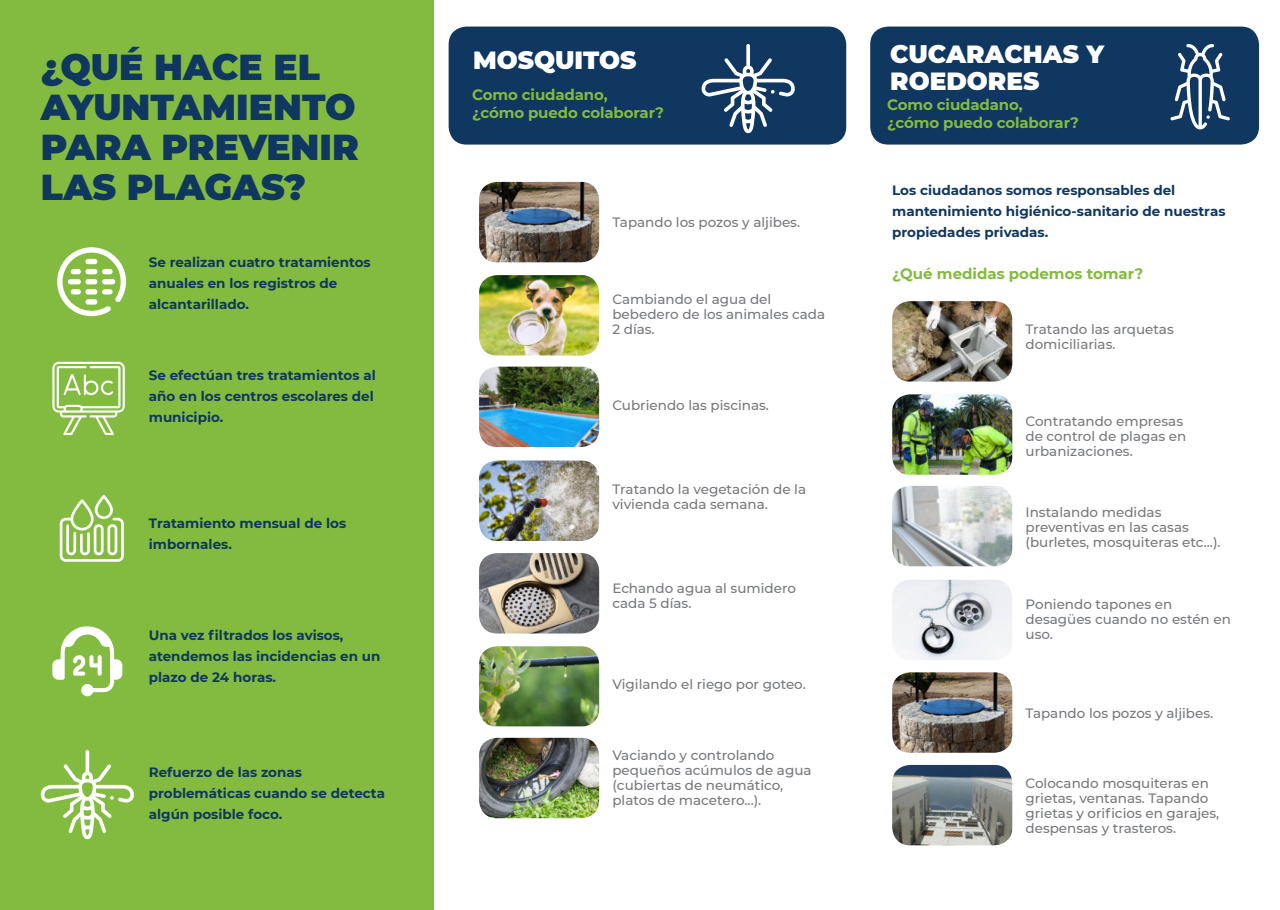
<style>
.page{position:relative;width:1280px;height:910px;background:#fff}
.page>*{position:absolute;margin:0;border:0;box-sizing:border-box;transform-origin:0 0}
.t1{font:900 36px/40.2px "Montserrat";color:#0f3760}
.t2{font:900 24.75px/27px "Montserrat";color:#fff}
.t3{font:700 15px/18px "Montserrat";letter-spacing:-.01em;color:#83bb40}
.t4{font:500 13.5px/15px "Montserrat";color:#76787b}
.t5{font:700 13.5px/21px "Montserrat";color:#0f3760}
</style>
<div class="page">
<div style="left:870px;top:27px;width:389px;height:118px;background:#0f3760;border-radius:18px"></div>
<img style="left:479px;top:275px;width:120px;height:81px">
<img style="left:892px;top:394px;width:120px;height:81px">
<img style="left:479px;top:646px;width:120px;height:80px">
<img style="left:479px;top:367px;width:120px;height:80px">
<img style="left:892px;top:486px;width:120px;height:80px">
<img style="left:479px;top:738px;width:120px;height:80px">
<img style="left:479px;top:460px;width:120px;height:81px">
<img style="left:892px;top:580px;width:120px;height:80px">
<img style="left:479px;top:182px;width:120px;height:80px">
<img style="left:892px;top:301px;width:120px;height:81px">
<img style="left:479px;top:553px;width:120px;height:80px">
<img style="left:892px;top:672px;width:120px;height:81px">
<img style="left:892px;top:765px;width:120px;height:80px">
<div style="left:449px;top:27px;width:397px;height:118px;background:#0f3760;border-radius:18px"></div>
<svg style="left:701px;top:44px;width:94px;height:89px"></svg>
<svg style="left:1170px;top:44px;width:60px;height:85px"></svg>
<div style="left:0;top:0;width:434px;height:910px;background:#83bb40"></div>
<svg style="left:41px;top:750px;width:93px;height:89px"></svg>
<svg style="left:52px;top:626px;width:70px;height:70px"></svg>
<svg style="left:52px;top:362px;width:73px;height:73px"></svg>
<svg style="left:60px;top:495px;width:64px;height:67px"></svg>
<svg style="left:57px;top:247px;width:69px;height:69px"></svg>
<h1 class="t1" style="left:41px;top:47px;width:320px">¿QUÉ HACE EL<br>AYUNTAMIENTO<br>PARA PREVENIR<br>LAS PLAGAS?</h1>
<p class="t5" style="left:149px;top:252px;width:223px">Se realizan cuatro tratamientos anuales en los registros de alcantarillado.</p>
<p class="t5" style="left:149px;top:365px;width:228px">Se efectúan tres tratamientos al año en los centros escolares del municipio.</p>
<p class="t5" style="left:149px;top:513px;width:199px">Tratamiento mensual de los imbornales.</p>
<p class="t5" style="left:149px;top:624px;width:233px">Una vez filtrados los avisos, atendemos las incidencias en un plazo de 24 horas.</p>
<p class="t5" style="left:149px;top:761px;width:238px">Refuerzo de las zonas problemáticas cuando se detecta algún posible foco.</p>
<h2 class="t2" style="left:473px;top:47px;width:165px">MOSQUITOS</h2>
<p class="t3" style="left:472px;top:86px;width:193px">Como ciudadano,<br>¿cómo puedo colaborar?</p>
<p class="t4" style="left:612px;top:215px;width:189px">Tapando los pozos y aljibes.</p>
<p class="t4" style="left:612px;top:292px;width:214px">Cambiando el agua del bebedero de los animales cada<br>2 días.</p>
<p class="t4" style="left:612px;top:398px;width:158px">Cubriendo las piscinas.</p>
<p class="t4" style="left:612px;top:482px;width:195px">Tratando la vegetación de la vivienda cada semana.</p>
<p class="t4" style="left:612px;top:581px;width:185px">Echando agua al sumidero cada 5 días.</p>
<p class="t4" style="left:612px;top:677px;width:195px">Vigilando el riego por goteo.</p>
<p class="t4" style="left:612px;top:747px;width:201px">Vaciando y controlando pequeños acúmulos de agua (cubiertas de neumático, platos de macetero...).</p>
<h2 class="t2" style="left:890px;top:41px;width:215px">CUCARACHAS Y<br>ROEDORES</h2>
<p class="t3" style="left:887px;top:96px;width:193px">Como ciudadano,<br>¿cómo puedo colaborar?</p>
<p class="t5" style="left:892px;top:180px;width:335px">Los ciudadanos somos responsables del mantenimiento higiénico-sanitario de nuestras propiedades privadas.</p>
<p class="t3" style="left:892px;top:265px;width:253px">¿Qué medidas podemos tomar?</p>
<p class="t4" style="left:1025px;top:322px;width:150px">Tratando las arquetas domiciliarias.</p>
<p class="t4" style="left:1025px;top:414px;width:162px">Contratando empresas de control de plagas en urbanizaciones.</p>
<p class="t4" style="left:1025px;top:504px;width:197px">Instalando medidas preventivas en las casas (burletes, mosquiteras etc...).</p>
<p class="t4" style="left:1025px;top:597px;width:207px">Poniendo tapones en desagües cuando no estén en uso.</p>
<p class="t4" style="left:1025px;top:706px;width:189px">Tapando los pozos y aljibes.</p>
<p class="t4" style="left:1025px;top:776px;width:195px">Colocando mosquiteras en grietas, ventanas. Tapando grietas y orificios en garajes, despensas y trasteros.</p>
</div>
